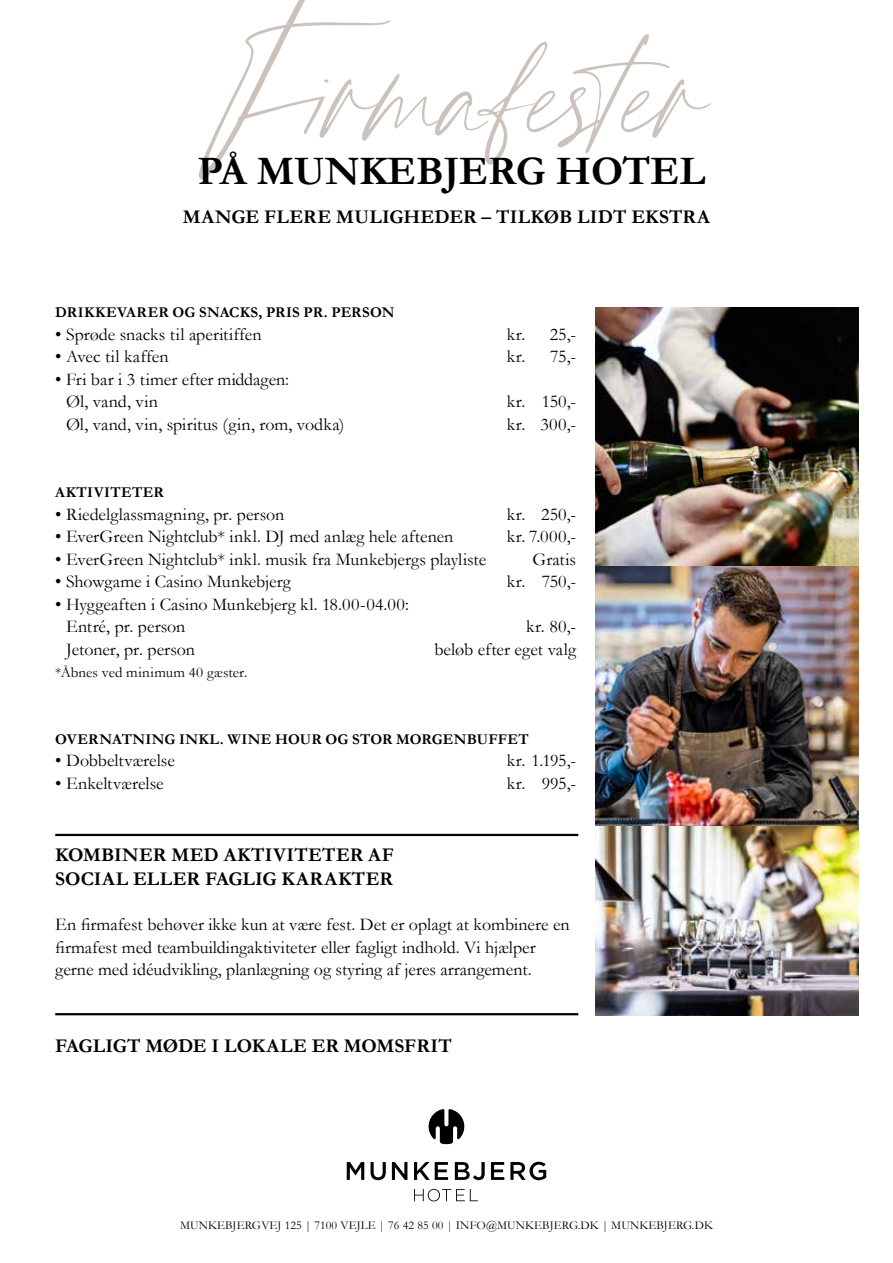
<style>
.page{position:relative;width:893px;height:1263px;background:#fff}
.page>*{position:absolute;margin:0;border:0;box-sizing:border-box;transform-origin:0 0}
.t1{font:136.8px "Jouleset Jaques Hand";color:#cbc3bb}
.t2{font:700 40.8px "Garamond";color:#000}
.t3{font:700 19.5px/24px "Garamond";letter-spacing:.005em;color:#000}
.t4{font:18px/22.5px "Garamond";color:#000}
.t5{font:700 15px "Garamond";letter-spacing:.015em;color:#000}
.t6{font:15px "Garamond";letter-spacing:.01em;color:#000}
.t7{font:12px "Garamond";letter-spacing:.01em;color:#000}
</style>
<div class="page">
<img style="left:595px;top:307px;width:264px;height:708px">
<svg style="left:429px;top:1109px;width:35px;height:35px"></svg>
<svg style="left:347px;top:1162px;width:17px;height:18px"></svg>
<svg style="left:370px;top:1162px;width:16px;height:18px"></svg>
<svg style="left:392px;top:1162px;width:15px;height:18px"></svg>
<svg style="left:414px;top:1162px;width:34px;height:18px"></svg>
<svg style="left:455px;top:1162px;width:30px;height:18px"></svg>
<svg style="left:491px;top:1162px;width:13px;height:18px"></svg>
<svg style="left:510px;top:1162px;width:36px;height:18px"></svg>
<svg style="left:414px;top:1189px;width:64px;height:12px"></svg>
<hr style="left:55px;top:834px;width:523px;height:2px;background:#000">
<hr style="left:55px;top:1013px;width:523px;height:2px;background:#000">
<h1 class="t1" style="left:206px;top:2px;width:493px">Firmafester</h1>
<h2 class="t2" style="left:198px;top:143px;width:509px">PÅ MUNKEBJERG HOTEL</h2>
<p class="t3" style="left:183px;top:205px;width:529px">MANGE FLERE MULIGHEDER – TILKØB LIDT EKSTRA</p>
<p class="t5" style="left:55px;top:302px;width:341px">DRIKKEVARER OG SNACKS, PRIS PR. PERSON</p>
<p class="t4" style="left:55px;top:322px;width:208px">• Sprøde snacks til aperitiffen</p>
<p class="t4" style="left:507px;top:322px;width:71px">kr. 25,-</p>
<p class="t4" style="left:55px;top:345px;width:115px">• Avec til kaffen</p>
<p class="t4" style="left:507px;top:345px;width:71px">kr. 75,-</p>
<p class="t4" style="left:66px;top:367px;width:224px;text-indent:-11px">• Fri bar i 3 timer efter middagen:<br>Øl, vand, vin</p>
<p class="t4" style="left:507px;top:390px;width:71px">kr. 150,-</p>
<p class="t4" style="left:66px;top:412px;width:280px">Øl, vand, vin, spiritus (gin, rom, vodka)</p>
<p class="t4" style="left:507px;top:412px;width:71px">kr. 300,-</p>
<p class="t5" style="left:55px;top:482px;width:110px">AKTIVITETER</p>
<p class="t4" style="left:55px;top:502px;width:230px">• Riedelglassmagning, pr. person</p>
<p class="t4" style="left:507px;top:502px;width:71px">kr. 250,-</p>
<p class="t4" style="left:55px;top:525px;width:400px">• EverGreen Nightclub* inkl. DJ med anlæg hele aftenen</p>
<p class="t4" style="left:507px;top:525px;width:71px">kr. 7.000,-</p>
<p class="t4" style="left:55px;top:547px;width:432px">• EverGreen Nightclub* inkl. musik fra Munkebjergs playliste</p>
<p class="t4" style="left:532px;top:547px;width:45px">Gratis</p>
<p class="t4" style="left:55px;top:570px;width:237px">• Showgame i Casino Munkebjerg</p>
<p class="t4" style="left:507px;top:570px;width:71px">kr. 750,-</p>
<p class="t4" style="left:66px;top:592px;width:344px;text-indent:-11px">• Hyggeaften i Casino Munkebjerg kl. 18.00-04.00:<br>Entré, pr. person</p>
<p class="t4" style="left:526px;top:615px;width:51px">kr. 80,-</p>
<p class="t4" style="left:66px;top:637px;width:130px">Jetoner, pr. person</p>
<p class="t4" style="left:434px;top:637px;width:143px">beløb efter eget valg</p>
<p class="t6" style="left:55px;top:662px;width:194px">*Åbnes ved minimum 40 gæster.</p>
<p class="t5" style="left:55px;top:729px;width:475px">OVERNATNING INKL. WINE HOUR OG STOR MORGENBUFFET</p>
<p class="t4" style="left:55px;top:749px;width:121px">• Dobbeltværelse</p>
<p class="t4" style="left:507px;top:749px;width:71px">kr. 1.195,-</p>
<p class="t4" style="left:55px;top:771px;width:110px">• Enkeltværelse</p>
<p class="t4" style="left:507px;top:771px;width:71px">kr. 995,-</p>
<p class="t3" style="left:55px;top:843px;width:340px">KOMBINER MED AKTIVITETER AF<br>SOCIAL ELLER FAGLIG KARAKTER</p>
<p class="t4" style="left:55px;top:913px;width:516px">En firmafest behøver ikke kun at være fest. Det er oplagt at kombinere en firmafest med teambuildingaktiviteter eller fagligt indhold. Vi hjælper gerne med idéudvikling, planlægning og styring af jeres arrangement.</p>
<p class="t3" style="left:55px;top:1034px;width:398px">FAGLIGT MØDE I LOKALE ER MOMSFRIT</p>
<p class="t7" style="left:180px;top:1217px;width:534px">MUNKEBJERGVEJ 125 | 7100 VEJLE | 76 42 85 00 | INFO@MUNKEBJERG.DK | MUNKEBJERG.DK</p>
</div>
